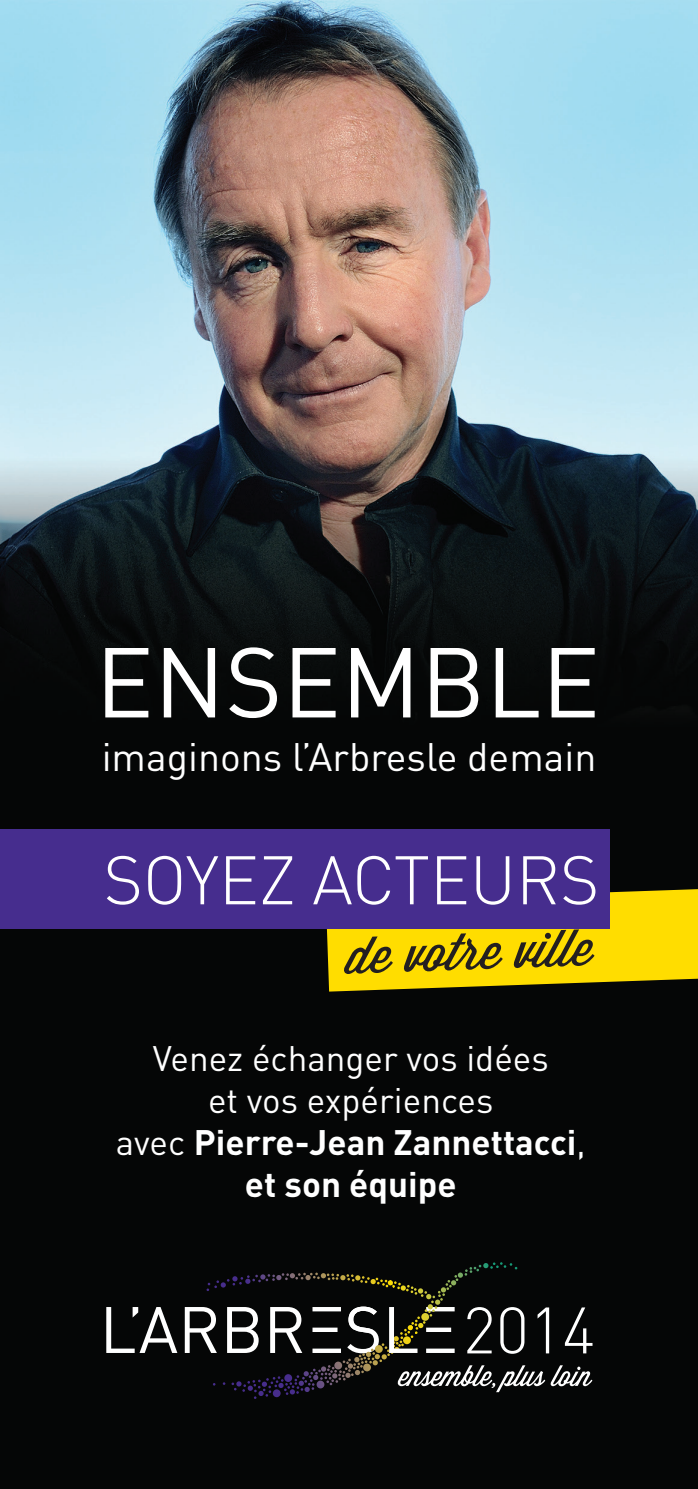
<style>
.page{position:relative;width:698px;height:1489px;background:#fff}
.page>*{position:absolute;margin:0;border:0;box-sizing:border-box;transform-origin:0 0}
.t1{font:97.5px "DIN";color:#fff}
.t2{font:300 67.5px "DIN";letter-spacing:-.005em;color:#fff}
.t3{font:300 64.5px "DIN";color:#fff}
.t4{font:50px "Wisdom Script AI";color:#231f20}
.t5{font:39.25px "DIN";color:#fff}
.t6{font:35px/42px "DIN";color:#fff;text-align:center}
.s1{font-weight:700}
</style>
<div class="page">
<img style="left:1px;top:0;width:697px;height:1488px">
<svg style="left:106px;top:1306px;width:71px;height:46px"></svg>
<svg style="left:185px;top:1262px;width:407px;height:136px;background:#20201f"></svg>
<svg style="left:326px;top:888px;width:372px;height:103px;background:#e5c702"></svg>
<div style="left:0;top:829px;width:610px;height:99px;background:#462d8e"></div>
<p class="t1" style="left:95px;top:621px;width:506px">ENSEMBLE</p>
<p class="t5" style="left:102px;top:732px;width:496px">imaginons l’Arbresle demain</p>
<p class="t2" style="left:103px;top:838px;width:498px">SOYEZ ACTEURS</p>
<p class="t4" style="left:345px;top:917px;width:247px;rotate:-2deg">de votre ville</p>
<p class="t6" style="left:116px;top:1036px;width:471px">Venez échanger vos idées<br>et vos expériences<br>avec <span class="s1">Pierre-Jean Zannettacci</span>, <span class="s1">et son équipe</span></p>
<p class="t3" style="left:463px;top:1290px;width:134px">2014</p>
</div>
